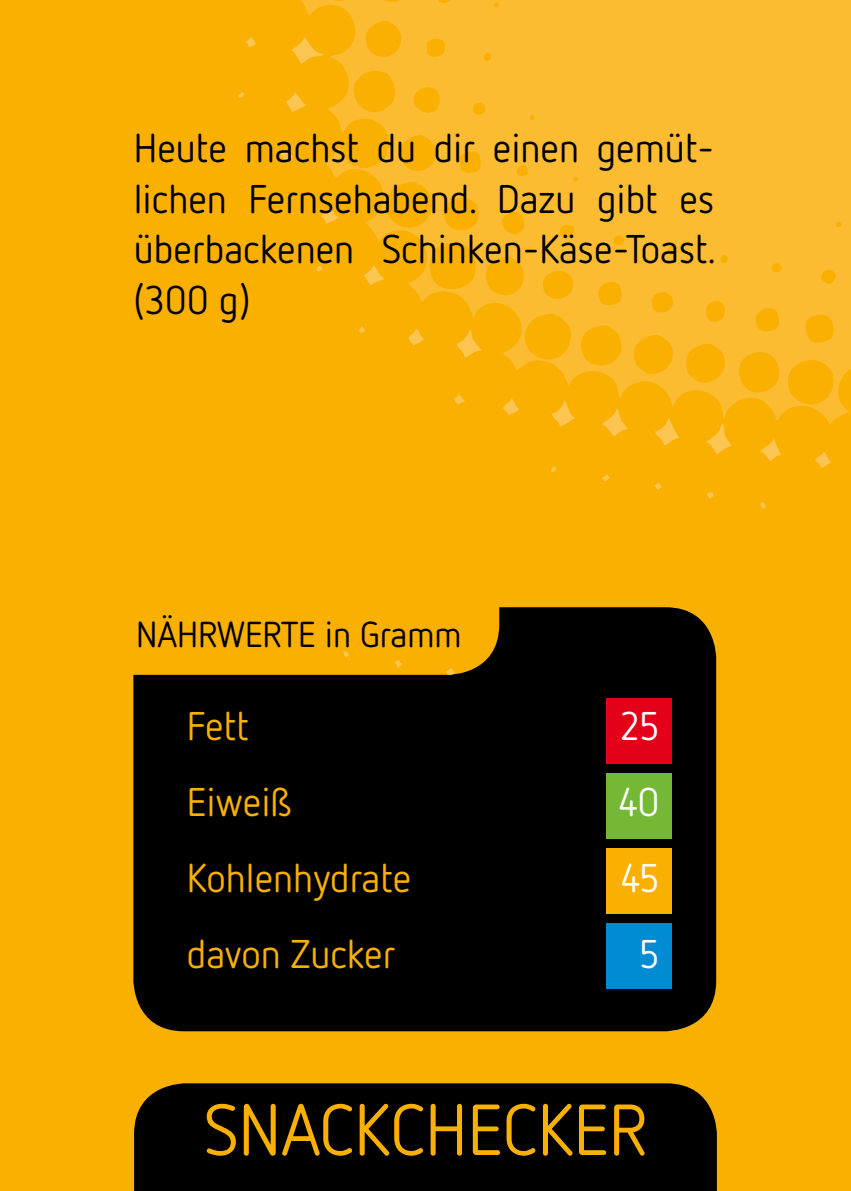
<style>
.page{position:relative;width:851px;height:1191px;background:#fff}
.page>*{position:absolute;margin:0;border:0;box-sizing:border-box;transform-origin:0 0}
.t1{font:72px "Netto OT";color:#f9b000}
.t2{font:40px/50.4px "Netto OT";color:#000;text-align:justify}
.t3{font:40px "Netto OT";color:#f9b000}
.t4{font:40px "Netto OT";color:#fff}
.t5{font:36px "Netto OT";color:#000}
</style>
<div class="page">
<div style="left:0;top:0;width:850px;height:1191px;background:#f9b000"></div>
<div style="left:133px;top:607px;width:583px;height:424px;background:#000;border-radius:50px"></div>
<div style="left:85px;top:208px;width:414px;height:467px;background:#f9b000;border-radius:50px"></div>
<svg style="left:343px;top:651px;width:6px;height:6px"></svg>
<svg style="left:394px;top:660px;width:9px;height:7px"></svg>
<svg style="left:446px;top:668px;width:8px;height:7px"></svg>
<svg style="left:245px;top:37px;width:11px;height:10px"></svg>
<svg style="left:291px;top:47px;width:5px;height:8px"></svg>
<svg style="left:238px;top:92px;width:6px;height:6px"></svg>
<svg style="left:286px;top:93px;width:10px;height:19px"></svg>
<svg style="left:280px;top:149px;width:13px;height:12px"></svg>
<svg style="left:609px;top:430px;width:14px;height:6px"></svg>
<svg style="left:655px;top:430px;width:24px;height:15px"></svg>
<svg style="left:706px;top:430px;width:25px;height:24px"></svg>
<svg style="left:551px;top:466px;width:5px;height:6px"></svg>
<svg style="left:760px;top:438px;width:21px;height:23px"></svg>
<svg style="left:602px;top:474px;width:7px;height:7px"></svg>
<svg style="left:815px;top:451px;width:15px;height:17px"></svg>
<svg style="left:654px;top:483px;width:7px;height:7px"></svg>
<svg style="left:707px;top:492px;width:6px;height:6px"></svg>
<svg style="left:760px;top:502px;width:5px;height:7px"></svg>
<svg style="left:296px;top:0;width:554px;height:430px;fill:#fbbc32"></svg>
<div style="left:134px;top:1083px;width:582px;height:108px;background:#000"></div>
<div style="left:606px;top:698px;width:65px;height:65px;background:#e30018"></div>
<div style="left:606px;top:773px;width:65px;height:65px;background:#75b836"></div>
<div style="left:606px;top:923px;width:65px;height:66px;background:#008bd2"></div>
<div style="left:606px;top:848px;width:65px;height:66px;background:#f9b000"></div>
<p class="t2" style="left:134px;top:122px;width:583px">Heute machst du dir einen gemüt&shy;lichen Fernsehabend. Dazu gibt es überbackenen Schinken-Käse-Toast. (300 g)</p>
<p class="t5" style="left:136px;top:612px;width:327px">NÄHRWERTE in Gramm</p>
<p class="t3" style="left:187px;top:701px;width:64px">Fett</p>
<p class="t4" style="left:621px;top:701px;width:40px">25</p>
<p class="t3" style="left:187px;top:777px;width:106px">Eiweiß</p>
<p class="t4" style="left:618px;top:777px;width:42px">40</p>
<p class="t3" style="left:187px;top:853px;width:226px">Kohlenhydrate</p>
<p class="t4" style="left:621px;top:853px;width:40px">45</p>
<p class="t3" style="left:187px;top:928px;width:210px">davon Zucker</p>
<p class="t4" style="left:639px;top:928px;width:21px">5</p>
<h1 class="t1" style="left:204px;top:1085px;width:444px">SNACKCHECKER</h1>
</div>
